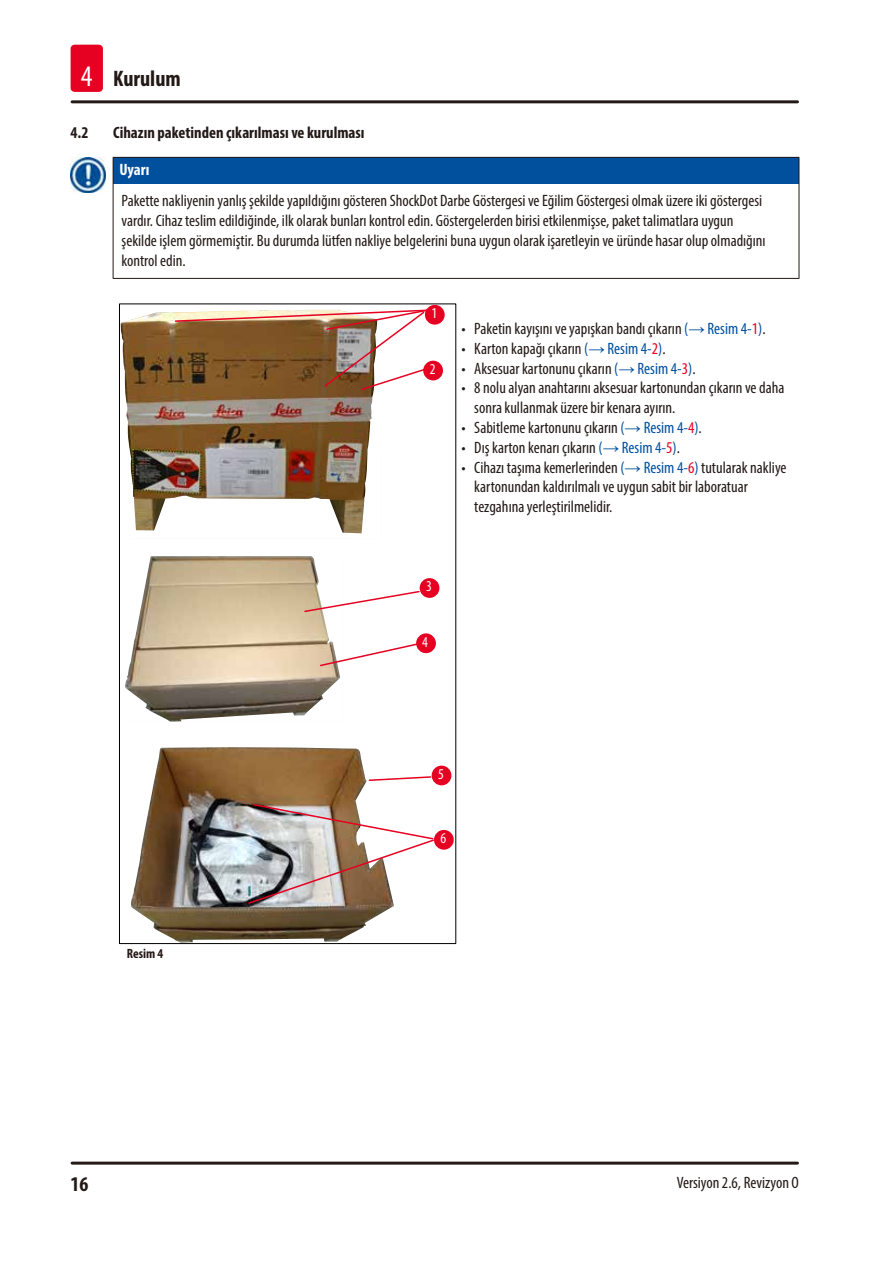
<style>
.page{position:relative;width:893px;height:1263px;background:#fff}
.page>*{position:absolute;margin:0;border:0;box-sizing:border-box;transform-origin:0 0}
.t1{font:700 condensed 22.5px "Myriad Pro";color:#231916}
.t2{font:700 condensed 21px "Myriad Pro";color:#231916}
.Source_of_danger{font:condensed 16.5px/19.8px "Myriad Pro";color:#231916}
.t3{font:700 condensed 16.5px "Myriad Pro";color:#231916}
.Signalword__no_use_a{font:700 condensed 16.5px "Myriad Pro";letter-spacing:-.005em;color:#fff}
.t4{font:condensed 15px "Myriad Pro";color:#fff}
.t5{font:700 condensed 13.5px "Myriad Pro";color:#231916}
.s1{font-weight:400;font-size:30px;color:#fff}
.s2{color:#00509e}
.s3{font-family:"Arial";font-stretch:normal;color:#00509e}
.s4{color:#e60021}
</style>
<div class="page">
<hr style="left:72px;top:1161px;width:725px;height:3px;background:#231916">
<hr style="left:72px;top:100px;width:725px;height:3px;background:#231916">
<div style="left:71px;top:45px;width:32px;height:47px;background:#e60021;border-radius:4px"></div>
<div style="left:113px;top:157px;width:686px;height:27px;background:#00509e"></div>
<hr style="left:113px;top:184px;width:1px;height:94px;background:#231916">
<hr style="left:799px;top:184px;width:1px;height:94px;background:#231916">
<hr style="left:113px;top:278px;width:686px;height:1px;background:#231916">
<hr style="left:113px;top:157px;width:686px;height:1px;background:#231916">
<svg style="left:113px;top:158px;width:1px;height:26px"></svg>
<svg style="left:799px;top:158px;width:1px;height:26px"></svg>
<img style="left:71px;top:157px;width:35px;height:36px">
<img style="left:121px;top:312px;width:253px;height:222px">
<svg style="left:174px;top:309px;width:255px;height:82px"></svg>
<div style="left:425px;top:305px;width:20px;height:20px;background:#e60021;border-radius:50%"></div>
<div style="left:423px;top:361px;width:20px;height:19px;background:#e60021;border-radius:50%"></div>
<img style="left:125px;top:556px;width:216px;height:166px">
<svg style="left:303px;top:590px;width:118px;height:23px"></svg>
<svg style="left:319px;top:642px;width:102px;height:25px"></svg>
<div style="left:420px;top:578px;width:19px;height:20px;background:#e60021;border-radius:50%"></div>
<div style="left:416px;top:633px;width:20px;height:20px;background:#e60021;border-radius:50%"></div>
<img style="left:131px;top:747px;width:263px;height:196px">
<svg style="left:368px;top:775px;width:64px;height:7px"></svg>
<img style="left:247px;top:803px;width:188px;height:102px">
<div style="left:432px;top:766px;width:19px;height:19px;background:#e60021;border-radius:50%"></div>
<div style="left:434px;top:830px;width:20px;height:20px;background:#e60021;border-radius:50%"></div>
<h1 class="t1" style="left:81px;top:65px;width:101px"><span class="s1">4</span> Kurulum</h1>
<p class="t3" style="left:71px;top:122px;width:19px">4.2</p>
<p class="t3" style="left:113px;top:122px;width:253px">Cihazın paketinden çıkarılması ve kurulması</p>
<p class="Signalword__no_use_a" style="left:119px;top:160px;width:31px">Uyarı</p>
<p class="Source_of_danger" style="left:122px;top:191px;width:645px">Pakette nakliyenin yanlış şekilde yapıldığını gösteren ShockDot Darbe Göstergesi ve Eğilim Göstergesi olmak üzere iki göstergesi vardır. Cihaz teslim edildiğinde, ilk olarak bunları kontrol edin. Göstergelerden birisi etkilenmişse, paket talimatlara uygun şekilde işlem görmemiştir. Bu durumda lütfen nakliye belgelerini buna uygun olarak işaretleyin ve üründe hasar olup olmadığını kontrol edin.</p>
<p class="t5" style="left:127px;top:945px;width:38px">Resim 4</p>
<p class="t4" style="left:431px;top:304px;width:7px">1</p>
<p class="t4" style="left:430px;top:360px;width:7px">2</p>
<p class="t4" style="left:426px;top:577px;width:7px">3</p>
<p class="t4" style="left:422px;top:632px;width:7px">4</p>
<p class="Source_of_danger" style="left:461px;top:318px;width:306px">• Paketin kayışını ve yapışkan bandı çıkarın <span class="s2">(</span><span class="s3">→</span> <span class="s2">Resim 4‑</span><span class="s4">1</span><span class="s2">)</span>.</p>
<p class="Source_of_danger" style="left:461px;top:338px;width:206px">• Karton kapağı çıkarın <span class="s2">(</span><span class="s3">→</span> <span class="s2">Resim 4‑</span><span class="s4">2</span><span class="s2">)</span>.</p>
<p class="Source_of_danger" style="left:461px;top:358px;width:236px">• Aksesuar kartonunu çıkarın <span class="s2">(</span><span class="s3">→</span> <span class="s2">Resim 4‑</span><span class="s4">3</span><span class="s2">)</span>.</p>
<p class="Source_of_danger" style="left:474px;top:378px;width:312px;text-indent:-13px">• 8 nolu alyan anahtarını aksesuar kartonundan çıkarın ve daha sonra kullanmak üzere bir kenara ayırın.</p>
<p class="Source_of_danger" style="left:461px;top:417px;width:242px">• Sabitleme kartonunu çıkarın <span class="s2">(</span><span class="s3">→</span> <span class="s2">Resim 4‑</span><span class="s4">4</span><span class="s2">)</span>.</p>
<p class="Source_of_danger" style="left:461px;top:437px;width:220px">• Dış karton kenarı çıkarın <span class="s2">(</span><span class="s3">→</span> <span class="s2">Resim 4‑</span><span class="s4">5</span><span class="s2">)</span>.</p>
<p class="Source_of_danger" style="left:474px;top:457px;width:314px;text-indent:-13px">• Cihazı taşıma kemerlerinden <span class="s2">(</span><span class="s3">→</span> <span class="s2">Resim 4‑</span><span class="s4">6</span><span class="s2">)</span> tutularak nakliye kartonundan kaldırılmalı ve uygun sabit bir laboratuar tezgahına yerleştirilmelidir.</p>
<p class="t4" style="left:438px;top:765px;width:7px">5</p>
<p class="t4" style="left:441px;top:829px;width:7px">6</p>
<p class="t2" style="left:71px;top:1171px;width:19px">16</p>
<p class="Source_of_danger" style="left:677px;top:1172px;width:124px">Versiyon 2.6, Revizyon O</p>
</div>
